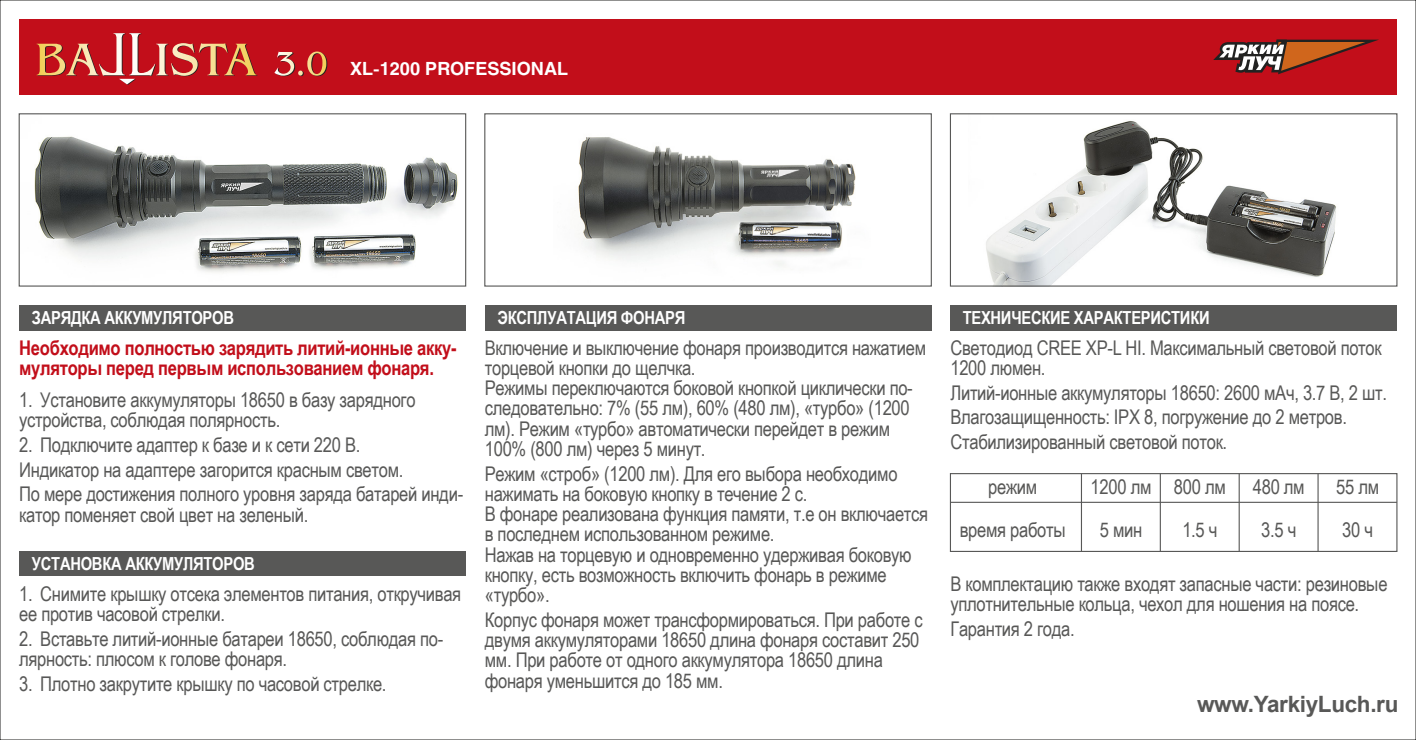
<style>
.page{position:relative;width:1416px;height:740px;background:#fff}
.page>*{position:absolute;margin:0;border:0;box-sizing:border-box;transform-origin:0 0}
.t1{font:700 22.5px "Arial";letter-spacing:-.015em;color:#585857}
.t2{font:20.25px/20.2px "Arial Narrow";letter-spacing:-.015em;color:#585857}
.t3{font:700 20.25px/20.2px "Arial Narrow";letter-spacing:-.015em;color:#c20e1a}
.t4{font:700 18px "Arial Narrow";letter-spacing:-.015em;color:#fff}
.t5{font:700 18px "Helios";color:#fff}
</style>
<div class="page">
<div style="left:19px;top:305px;width:447px;height:26px;background:#585857"></div>
<div style="left:485px;top:305px;width:446px;height:26px;background:#585857"></div>
<div style="left:950px;top:305px;width:447px;height:26px;background:#585857"></div>
<div style="left:19px;top:551px;width:447px;height:25px;background:#585857"></div>
<div style="left:950px;top:473px;width:447px;height:79px;border:1px solid #585857"></div>
<hr style="left:950px;top:502px;width:447px;height:1px;background:#585857">
<hr style="left:1081px;top:474px;width:1px;height:77px;background:#585857">
<hr style="left:1160px;top:474px;width:1px;height:77px;background:#585857">
<hr style="left:1239px;top:474px;width:1px;height:77px;background:#585857">
<hr style="left:1317px;top:474px;width:2px;height:77px;background:#585857">
<div style="left:19px;top:19px;width:1378px;height:76px;background:#c20e1a"></div>
<svg style="left:37px;top:33px;width:220px;height:52px"></svg>
<svg style="left:274px;top:52px;width:53px;height:24px"></svg>
<svg style="left:1213px;top:39px;width:166px;height:35px"></svg>
<img style="left:578px;top:137px;width:278px;height:129px">
<div style="left:484px;top:113px;width:448px;height:174px;border:1px solid #585857"></div>
<img style="left:986px;top:121px;width:350px;height:164px">
<div style="left:950px;top:113px;width:447px;height:174px;border:1px solid #585857"></div>
<img style="left:34px;top:136px;width:424px;height:137px">
<div style="left:19px;top:113px;width:447px;height:174px;border:1px solid #585857"></div>
<p class="t5" style="left:350px;top:58px;width:220px">XL-1200 PROFESSIONAL</p>
<p class="t4" style="left:32px;top:304px;width:204px">ЗАРЯДКА АККУМУЛЯТОРОВ</p>
<p class="t3" style="left:19px;top:336px;width:439px">Необходимо полностью зарядить литий-ионные акку&shy;муляторы перед первым использованием фонаря.</p>
<p class="t2" style="left:19px;top:389px;width:398px">1. Установите аккумуляторы 18650 в базу зарядного устройства, соблюдая полярность.</p>
<p class="t2" style="left:19px;top:432px;width:445px;line-height:24.8px">2. Подключите адаптер к базе и к сети 220 В.<br>Индикатор на адаптере загорится красным светом.<br>По мере достижения полного уровня заряда батарей инди-</p>
<p class="t2" style="left:19px;top:504px;width:291px">катор поменяет свой цвет на зеленый.</p>
<p class="t4" style="left:32px;top:550px;width:225px">УСТАНОВКА АККУМУЛЯТОРОВ</p>
<p class="t2" style="left:19px;top:583px;width:444px">1. Снимите крышку отсека элементов питания, откручивая ее против часовой стрелки.</p>
<p class="t2" style="left:19px;top:628px;width:426px">2. Вставьте литий-ионные батареи 18650, соблюдая по&shy;лярность: плюсом к голове фонаря.</p>
<p class="t2" style="left:19px;top:673px;width:369px">3. Плотно закрутите крышку по часовой стрелке.</p>
<p class="t4" style="left:498px;top:304px;width:189px">ЭКСПЛУАТАЦИЯ ФОНАРЯ</p>
<p class="t4" style="left:963px;top:304px;width:248px">ТЕХНИЧЕСКИЕ ХАРAКТЕРИСТИКИ</p>
<p class="t2" style="left:950px;top:337px;width:433px">Светодиод CREE XP-L HI. Максимальный световой поток<br>1200 люмен.</p>
<p class="t2" style="left:950px;top:379px;width:438px;line-height:24.8px">Литий-ионные аккумуляторы 18650: 2600 мАч, 3.7 В, 2 шт.<br>Влагозащищенность: IPX 8, погружение до 2 метров.<br>Стабилизированный световой поток.</p>
<p class="t2" style="left:485px;top:337px;width:443px">Включение и выключение фонаря производится нажатием торцевой кнопки до щелчка.<br>Режимы переключаются боковой кнопкой циклически по&shy;следовательно: 7% (55 лм), 60% (480 лм), «турбо» (1200 лм). Режим «турбо» автоматически перейдет в режим 100% (800 лм) через 5 минут.</p>
<p class="t2" style="left:485px;top:463px;width:445px">Режим «строб» (1200 лм). Для его выбора необходимо нажимать на боковую кнопку в течение 2 с.<br>В фонаре реализована функция памяти, т.е он включается в последнем использованном режиме.<br>Нажав на торцевую и одновременно удерживая боковую кнопку, есть возможность включить фонарь в режиме «турбо».</p>
<p class="t2" style="left:485px;top:609px;width:439px">Корпус фонаря может трансформироваться. При работе с двумя аккумуляторами 18650 длина фонаря составит 250 мм. При работе от одного аккумулятора 18650 длина фонаря уменьшится до 185 мм.</p>
<p class="t2" style="left:988px;top:476px;width:51px">режим</p>
<p class="t2" style="left:1091px;top:476px;width:137px">1200 лм 800 лм</p>
<p class="t2" style="left:1253px;top:476px;width:53px">480 лм</p>
<p class="t2" style="left:1336px;top:476px;width:44px">55 лм</p>
<p class="t2" style="left:1100px;top:519px;width:44px">5 мин</p>
<p class="t2" style="left:1182px;top:519px;width:37px">1.5 ч</p>
<p class="t2" style="left:1261px;top:519px;width:37px">3.5 ч</p>
<p class="t2" style="left:1342px;top:519px;width:32px">30 ч</p>
<p class="t2" style="left:960px;top:519px;width:108px">время работы</p>
<p class="t2" style="left:950px;top:572px;width:439px">В комплектацию также входят запасные части: резиновые уплотнительные кольца, чехол для ношения на поясе.</p>
<p class="t2" style="left:950px;top:617px;width:126px">Гарантия 2 года.</p>
<p class="t1" style="left:1197px;top:689px;width:203px">www.YarkiyLuch.ru</p>
</div>
